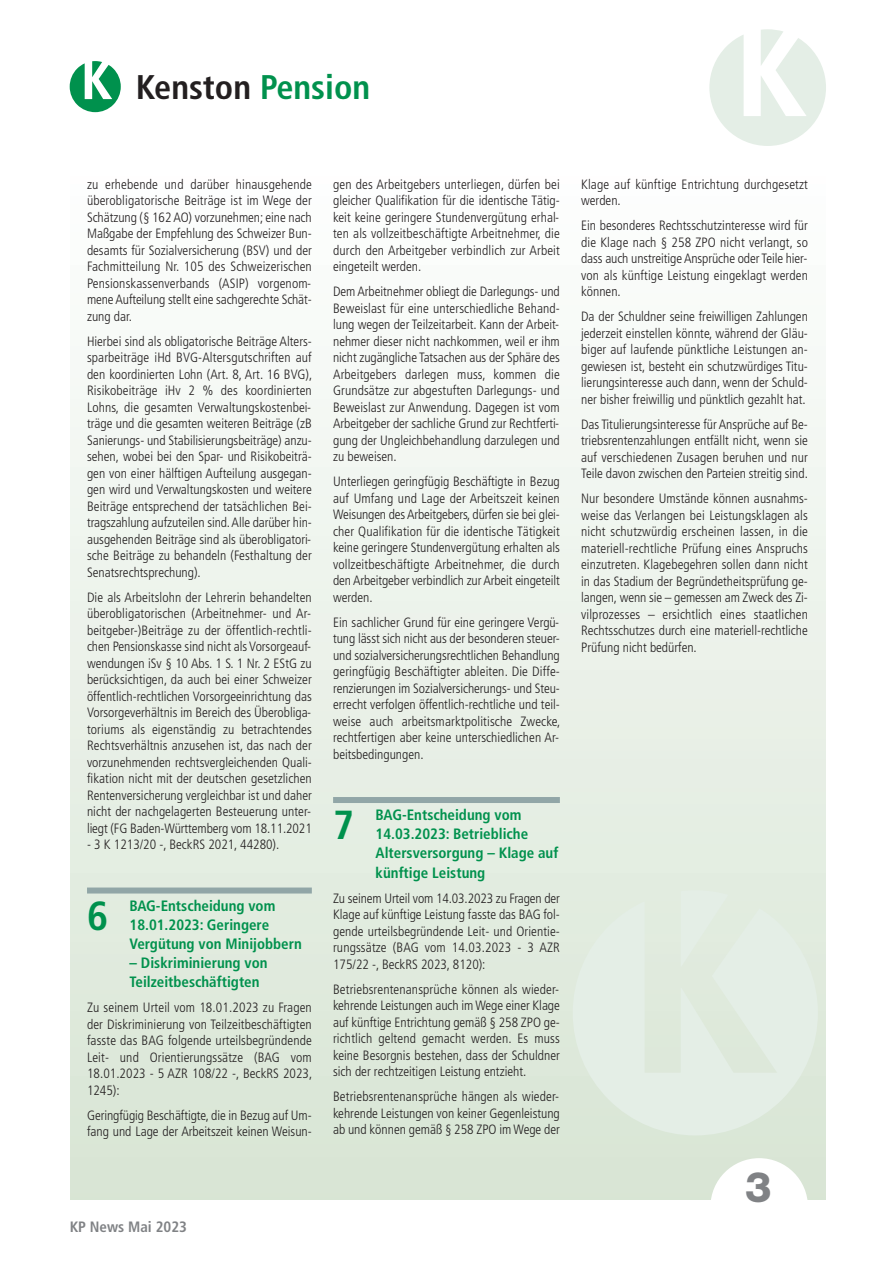
<style>
.page{position:relative;width:893px;height:1263px;background:#fff}
.page>*{position:absolute;margin:0;border:0;box-sizing:border-box;transform-origin:0 0}
.t1{font:800 42px "Helvetica Neue";color:#808285}
.t2{font:700 condensed 40.5px "Frutiger";color:#00914d}
.t3{font:700 condensed 34.2px "Frutiger";color:#231f20}
.t4{font:700 condensed 15px/19.2px "Frutiger";color:#00914d}
.t5{font:700 condensed 15px "Frutiger";color:#808285}
.t6{font:300 condensed 13.5px/16.5px "Frutiger";color:#231f20;text-align:justify}
.s1{color:#00914d}
</style>
<div class="page">
<div style="left:70px;top:168px;width:756px;height:1031px;background:linear-gradient(to bottom,#fdfefe,#d7e5d4)"></div>
<div style="left:333px;top:797px;width:227px;height:6px;background:#91a6a7"></div>
<div style="left:87px;top:887px;width:225px;height:6px;background:#91a6a7"></div>
<svg style="left:709px;top:29px;width:117px;height:117px"></svg>
<svg style="left:70px;top:61px;width:51px;height:51px"></svg>
<div style="left:710px;top:1158px;width:98px;height:98px;background:#fff;border-radius:50%"></div>
<svg style="left:681px;top:890px;width:47px;height:11px"></svg>
<svg style="left:573px;top:901px;width:245px;height:234px;background:#e1ece1"></svg>
<h3 class="t3" style="left:136px;top:73px;width:236px">Kenston <span class="s1">Pension</span></h3>
<p class="t6" style="left:87px;top:177px;width:226px">zu erhebende und darüber hinausgehende überobligatorische Beiträge ist im Wege der Schätzung (§ 162 AO) vorzunehmen; eine nach Maßgabe der Empfehlung des Schweizer Bun&shy;desamts für Sozialversicherung (BSV) und der Fachmitteilung Nr. 105 des Schweizerischen Pensionskassenverbands (ASIP) vorgenom&shy;mene Aufteilung stellt eine sachgerechte Schät&shy;zung dar.</p>
<p class="t6" style="left:87px;top:334px;width:227px">Hierbei sind als obligatorische Beiträge Alters&shy;sparbeiträge iHd BVG-Altersgutschriften auf den koordinierten Lohn (Art. 8, Art. 16 BVG), Risikobeiträge iHv 2 % des koordinierten Lohns, die gesamten Verwaltungskostenbei&shy;träge und die gesamten weiteren Beiträge (zB Sanierungs- und Stabilisierungsbeiträge) anzu&shy;sehen, wobei bei den Spar- und Risikobeiträ&shy;gen von einer hälftigen Aufteilung ausgegan&shy;gen wird und Verwaltungskosten und weitere Beiträge entsprechend der tatsächlichen Bei&shy;tragszahlung aufzuteilen sind.Alle darüber hin&shy;ausgehenden Beiträge sind als überobligatori&shy;sche Beiträge zu behandeln (Festhaltung der Senatsrechtsprechung).</p>
<p class="t6" style="left:87px;top:590px;width:226px">Die als Arbeitslohn der Lehrerin behandelten überobligatorischen (Arbeitnehmer- und Ar&shy;beitgeber-)Beiträge zu der öffentlich-rechtli&shy;chen Pensionskasse sind nicht als Vorsorgeauf&shy;wendungen iSv § 10 Abs. 1 S. 1 Nr. 2 EStG zu berücksichtigen, da auch bei einer Schweizer öffentlich-rechtlichen Vorsorgeeinrichtung das Vorsorgeverhältnis im Bereich des Überobliga&shy;toriums als eigenständig zu betrachtendes Rechtsverhältnis anzusehen ist, das nach der vorzunehmenden rechtsvergleichenden Quali&shy;fikation nicht mit der deutschen gesetzlichen Rentenversicherung vergleichbar ist und daher nicht der nachgelagerten Besteuerung unter&shy;liegt (FG Baden-Württemberg vom 18.11.2021</p>
<p class="t6" style="left:87px;top:837px;width:194px">- 3 K 1213/20 -, BeckRS 2021, 44280).</p>
<h2 class="t2" style="left:87px;top:899px;width:23px">6</h2>
<p class="t4" style="left:130px;top:897px;width:174px">BAG-Entscheidung vom<br>18.01.2023: Geringere<br>Vergütung von Minijobbern</p>
<p class="t4" style="left:130px;top:954px;width:139px">– Diskriminierung von<br>Teilzeitbeschäftigten</p>
<p class="t6" style="left:87px;top:1000px;width:227px">Zu seinem Urteil vom 18.01.2023 zu Fragen der Diskriminierung von Teilzeitbeschäftigten fasste das BAG folgende urteilsbegründende Leit- und Orientierungssätze (BAG vom 18.01.2023 - 5 AZR 108/22 -, BeckRS 2023, 1245):</p>
<p class="t6" style="left:87px;top:1108px;width:226px">Geringfügig Beschäftigte, die in Bezug auf Um&shy;fang und Lage der Arbeitszeit keinen Weisun-</p>
<p class="t6" style="left:333px;top:177px;width:228px">gen des Arbeitgebers unterliegen, dürfen bei gleicher Qualifikation für die identische Tätig&shy;keit keine geringere Stundenvergütung erhal&shy;ten als vollzeitbeschäftigte Arbeitnehmer, die durch den Arbeitgeber verbindlich zur Arbeit eingeteilt werden.</p>
<p class="t6" style="left:333px;top:284px;width:228px">DemArbeitnehmer obliegt die Darlegungs- und Beweislast für eine unterschiedliche Behand&shy;lung wegen der Teilzeitarbeit. Kann der Arbeit&shy;nehmer dieser nicht nachkommen, weil er ihm nicht zugängliche Tatsachen aus der Sphäre des Arbeitgebers darlegen muss, kommen die Grundsätze zur abgestuften Darlegungs- und Beweislast zur Anwendung. Dagegen ist vom Arbeitgeber der sachliche Grund zur Rechtferti&shy;gung der Ungleichbehandlung darzulegen und zu beweisen.</p>
<p class="t6" style="left:333px;top:474px;width:228px">Unterliegen geringfügig Beschäftigte in Bezug auf Umfang und Lage der Arbeitszeit keinen Weisungen des Arbeitgebers, dürfen sie bei glei&shy;cher Qualifikation für die identische Tätigkeit keine geringere Stundenvergütung erhalten als vollzeitbeschäftigte Arbeitnehmer, die durch den Arbeitgeber verbindlich zur Arbeit eingeteilt werden.</p>
<p class="t6" style="left:333px;top:615px;width:229px">Ein sachlicher Grund für eine geringere Vergü&shy;tung lässt sich nicht aus der besonderen steuer&shy;und sozialversicherungsrechtlichen Behandlung geringfügig Beschäftigter ableiten. Die Diffe&shy;renzierungen im Sozialversicherungs- und Steu&shy;errecht verfolgen öffentlich-rechtliche und teil&shy;weise auch arbeitsmarktpolitische Zwecke, rechtfertigen aber keine unterschiedlichen Ar&shy;beitsbedingungen.</p>
<h2 class="t2" style="left:333px;top:809px;width:23px">7</h2>
<p class="t4" style="left:376px;top:806px;width:184px">BAG-Entscheidung vom<br>14.03.2023: Betriebliche<br>Altersversorgung – Klage auf künftige Leistung</p>
<p class="t6" style="left:333px;top:891px;width:228px">Zu seinem Urteil vom 14.03.2023 zu Fragen der Klage auf künftige Leistung fasste das BAG fol&shy;gende urteilsbegründende Leit- und Orientie&shy;rungssätze (BAG vom 14.03.2023 - 3 AZR 175/22 -, BeckRS 2023, 8120):</p>
<p class="t6" style="left:333px;top:982px;width:228px">Betriebsrentenansprüche können als wieder&shy;kehrende Leistungen auch imWege einer Klage auf künftige Entrichtung gemäß § 258 ZPO ge&shy;richtlich geltend gemacht werden. Es muss keine Besorgnis bestehen, dass der Schuldner sich der rechtzeitigen Leistung entzieht.</p>
<p class="t6" style="left:333px;top:1089px;width:228px">Betriebsrentenansprüche hängen als wieder&shy;kehrende Leistungen von keiner Gegenleistung ab und können gemäß § 258 ZPO imWege der</p>
<p class="t5" style="left:70px;top:1221px;width:119px">KP News Mai 2023</p>
<p class="t6" style="left:581px;top:177px;width:228px">Klage auf künftige Entrichtung durchgesetzt werden.</p>
<p class="t6" style="left:581px;top:218px;width:228px">Ein besonderes Rechtsschutzinteresse wird für die Klage nach § 258 ZPO nicht verlangt, so dass auch unstreitige Ansprüche oder Teile hier&shy;von als künftige Leistung eingeklagt werden können.</p>
<p class="t6" style="left:581px;top:309px;width:228px">Da der Schuldner seine freiwilligen Zahlungen jederzeit einstellen könnte, während der Gläu&shy;biger auf laufende pünktliche Leistungen an&shy;gewiesen ist, besteht ein schutzwürdiges Titu&shy;lierungsinteresse auch dann, wenn der Schuld&shy;ner bisher freiwillig und pünktlich gezahlt hat.</p>
<p class="t6" style="left:581px;top:417px;width:228px">Das Titulierungsinteresse für Ansprüche auf Be&shy;triebsrentenzahlungen entfällt nicht, wenn sie auf verschiedenen Zusagen beruhen und nur Teile davon zwischen den Parteien streitig sind.</p>
<p class="t6" style="left:581px;top:491px;width:228px">Nur besondere Umstände können ausnahms&shy;weise das Verlangen bei Leistungsklagen als nicht schutzwürdig erscheinen lassen, in die materiell-rechtliche Prüfung eines Anspruchs einzutreten. Klagebegehren sollen dann nicht in das Stadium der Begründetheitsprüfung ge&shy;langen, wenn sie – gemessen am Zweck des Zi&shy;vilprozesses – ersichtlich eines staatlichen Rechtsschutzes durch eine materiell-rechtliche Prüfung nicht bedürfen.</p>
<h1 class="t1" style="left:745px;top:1171px;width:28px">3</h1>
</div>
